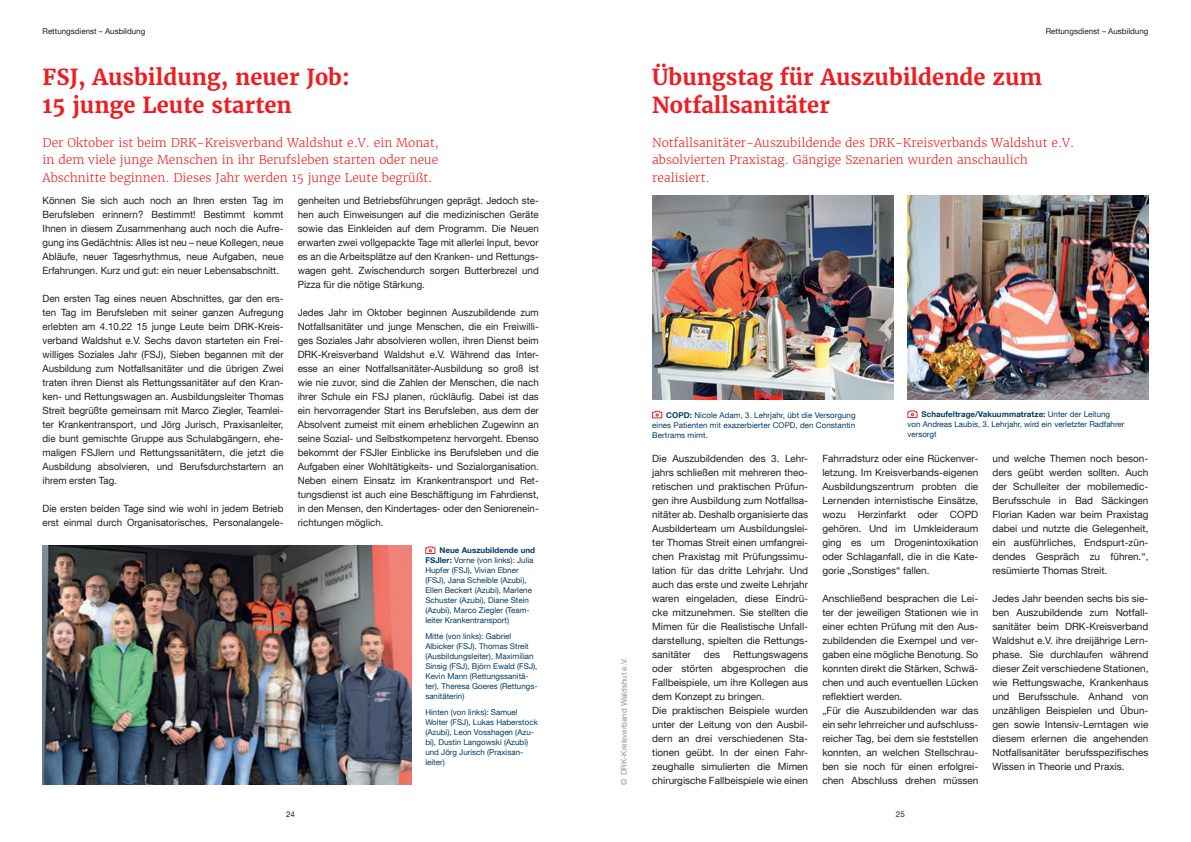
<style>
.page{position:relative;width:1191px;height:842px;background:#fff}
.page>*{position:absolute;margin:0;border:0;box-sizing:border-box;transform-origin:0 0}
.t1{font:700 22px/28px "Merriweather";color:#ee1d23}
.t2{font:300 12px/17.5px "Merriweather";color:#ee1d23}
.t3{font:10px/14px "Helvetica Neue LT Com";color:#231f20;text-align:justify}
.t4{font:8px/10px "Helvetica Neue LT Com";color:#003d68}
.t5{font:8px "Helvetica Neue LT Com";color:#231f20}
.t6{font:8px "Helvetica Neue LT Com";color:#939598}
.s1{font-weight:700}
</style>
<div class="page">
<img style="left:907px;top:196px;width:241px;height:203px">
<img style="left:652px;top:196px;width:241px;height:203px">
<svg style="left:652px;top:410px;width:10px;height:9px"></svg>
<svg style="left:907px;top:410px;width:11px;height:8px"></svg>
<img style="left:43px;top:546px;width:368px;height:239px">
<svg style="left:425px;top:546px;width:11px;height:8px"></svg>
<p class="t5" style="left:43px;top:26px;width:104px">Rettungsdienst – Ausbildung</p>
<p class="t5" style="left:1045px;top:26px;width:104px">Rettungsdienst – Ausbildung</p>
<h1 class="t1" style="left:43px;top:63px;width:309px">FSJ, Ausbildung, neuer Job:<br>15 junge Leute starten</h1>
<p class="t2" style="left:43px;top:134px;width:398px;text-align:justify">Der Oktober ist beim DRK-Kreisverband Waldshut e.V. ein Monat, in dem viele junge Menschen in ihr Berufsleben starten oder neue Abschnitte beginnen. Dieses Jahr werden 15 junge Leute begrüßt.</p>
<p class="t3" style="left:43px;top:193px;width:242px">Können Sie sich auch noch an Ihren ersten Tag im Berufsleben erinnern? Bestimmt! Bestimmt kommt Ihnen in diesem Zusammenhang auch noch die Aufre&shy;gung ins Gedächtnis: Alles ist neu – neue Kollegen, neue Abläufe, neuer Tagesrhythmus, neue Aufgaben, neue Erfahrungen. Kurz und gut: ein neuer Lebensabschnitt.</p>
<p class="t3" style="left:43px;top:291px;width:242px">Den ersten Tag eines neuen Abschnittes, gar den ers&shy;ten Tag im Berufsleben mit seiner ganzen Aufregung erlebten am 4.10.22 15 junge Leute beim DRK-Kreis&shy;verband Waldshut e.V. Sechs davon starteten ein Frei&shy;williges Soziales Jahr (FSJ), Sieben begannen mit der Ausbildung zum Notfallsanitäter und die übrigen Zwei traten ihren Dienst als Rettungssanitäter auf den Kran&shy;ken- und Rettungswagen an. Ausbildungsleiter Thomas Streit begrüßte gemeinsam mit Marco Ziegler, Teamlei&shy;ter Krankentransport, und Jörg Jurisch, Praxisanleiter, die bunt gemischte Gruppe aus Schulabgängern, ehe&shy;maligen FSJlern und Rettungssanitätern, die jetzt die Ausbildung absolvieren, und Berufsdurchstartern an ihrem ersten Tag.</p>
<p class="t3" style="left:43px;top:501px;width:242px">Die ersten beiden Tage sind wie wohl in jedem Betrieb erst einmal durch Organisatorisches, Personalangele-</p>
<p class="t3" style="left:298px;top:193px;width:242px">genheiten und Betriebsführungen geprägt. Jedoch ste&shy;hen auch Einweisungen auf die medizinischen Geräte sowie das Einkleiden auf dem Programm. Die Neuen erwarten zwei vollgepackte Tage mit allerlei Input, bevor es an die Arbeitsplätze auf den Kranken- und Rettungs&shy;wagen geht. Zwischendurch sorgen Butterbrezel und Pizza für die nötige Stärkung.</p>
<p class="t3" style="left:298px;top:305px;width:242px">Jedes Jahr im Oktober beginnen Auszubildende zum Notfallsanitäter und junge Menschen, die ein Freiwilli&shy;ges Soziales Jahr absolvieren wollen, ihren Dienst beim DRK-Kreisverband Waldshut e.V. Während das Inter&shy;esse an einer Notfallsanitäter-Ausbildung so groß ist wie nie zuvor, sind die Zahlen der Menschen, die nach ihrer Schule ein FSJ planen, rückläufig. Dabei ist das ein hervorragender Start ins Berufsleben, aus dem der Absolvent zumeist mit einem erheblichen Zugewinn an seine Sozial- und Selbstkompetenz hervorgeht. Ebenso bekommt der FSJler Einblicke ins Berufsleben und die Aufgaben einer Wohltätigkeits- und Sozialorganisation.<br>Neben einem Einsatz im Krankentransport und Ret&shy;tungsdienst ist auch eine Beschäftigung im Fahrdienst, in den Mensen, den Kindertages- oder den Seniorenein&shy;richtungen möglich.</p>
<p class="t4" style="left:425px;top:545px;width:111px;text-indent:14px"><span class="s1">Neue Auszubildende und<br>FSJler:</span> Vorne (von links): Julia<br>Hupfer (FSJ), Vivian Ebner (FSJ), Jana Scheible (Azubi),<br>Ellen Beckert (Azubi), Marlene<br>Schuster (Azubi), Diane Stein (Azubi), Marco Ziegler (Team&shy;leiter Krankentransport)</p>
<p class="t4" style="left:425px;top:631px;width:114px">Mitte (von links): Gabriel<br>Albicker (FSJ), Thomas Streit (Ausbildungsleiter), Maximilian<br>Sinsig (FSJ), Björn Ewald (FSJ),<br>Kevin Mann (Rettungssanitä&shy;ter), Theresa Goeres (Rettungs&shy;sanitäterin)</p>
<p class="t4" style="left:425px;top:706px;width:114px">Hinten (von links): Samuel<br>Wolter (FSJ), Lukas Haberstock (Azubi), Leon Vosshagen (Azu&shy;bi), Dustin Langowski (Azubi) und Jörg Jurisch (Praxisan&shy;leiter)</p>
<h1 class="t1" style="left:652px;top:63px;width:391px">Übungstag für Auszubildende zum<br>Notfallsanitäter</h1>
<p class="t2" style="left:652px;top:134px;width:423px">Notfallsanitäter-Auszubildende des DRK-Kreisverbands Waldshut e.V. absolvierten Praxistag. Gängige Szenarien wurden anschaulich realisiert.</p>
<p class="t6" style="left:619px;top:785px;width:128px;rotate:-90deg">© DRK-Kreisverband Waldshut e.V.</p>
<p class="t4" style="left:652px;top:409px;width:205px;text-align:justify;text-indent:14px"><span class="s1">COPD:</span> Nicole Adam, 3. Lehrjahr, übt die Versorgung eines Patienten mit exazerbierter COPD, den Constantin Bertrams mimt.</p>
<p class="t4" style="left:907px;top:409px;width:219px;text-indent:14px"><span class="s1">Schaufeltrage/Vakuummatratze:</span> Unter der Leitung von Andreas Laubis, 3. Lehrjahr, wird ein verletzter Radfahrer versorgt</p>
<p class="t3" style="left:652px;top:451px;width:157px">Die Auszubildenden des 3. Lehr&shy;jahrs schließen mit mehreren theo&shy;retischen und praktischen Prüfun&shy;gen ihre Ausbildung zum Notfallsa&shy;nitäter ab. Deshalb organisierte das Ausbilderteam um Ausbildungslei&shy;ter Thomas Streit einen umfangrei&shy;chen Praxistag mit Prüfungssimu&shy;lation für das dritte Lehrjahr. Und auch das erste und zweite Lehrjahr waren eingeladen, diese Eindrü&shy;cke mitzunehmen. Sie stellten die Mimen für die Realistische Unfall&shy;darstellung, spielten die Rettungs&shy;sanitäter</p>
<p class="t3" style="left:652px;top:647px;width:157px;text-align:left;text-indent:81px">Rettungswagens oder störten abgesprochen die<br>Fallbeispiele, um ihre Kollegen aus dem Konzept zu bringen.<br>Die praktischen Beispiele wurden unter der Leitung von den Ausbil&shy;dern an drei verschiedenen Sta&shy;tionen geübt. In der einen Fahr&shy;zeughalle simulierten die Mimen chirurgische Fallbeispiele wie einen</p>
<p class="t3" style="left:704px;top:647px;width:18px">des</p>
<p class="t3" style="left:822px;top:451px;width:157px">Fahrradsturz oder eine Rückenver&shy;letzung. Im Kreisverbands-eigenen Ausbildungszentrum probten die Lernenden internistische Einsätze, wozu Herzinfarkt oder COPD gehören. Und im Umkleideraum ging es um Drogenintoxikation oder Schlaganfall, die in die Kate&shy;gorie „Sonstiges“ fallen.</p>
<p class="t3" style="left:822px;top:591px;width:157px;text-align:left">Anschließend besprachen die Lei&shy;ter der jeweiligen Stationen wie in einer echten Prüfung mit den Aus&shy;zubildenden die Exempel und ver&shy;gaben eine mögliche Benotung. So konnten direkt die Stärken, Schwä&shy;chen und auch eventuellen Lücken reflektiert werden.<br>„Für die Auszubildenden war das ein sehr lehrreicher und aufschluss&shy;reicher Tag, bei dem sie feststellen konnten, an welchen Stellschrau&shy;ben sie noch für einen erfolgrei&shy;chen Abschluss drehen müssen</p>
<p class="t3" style="left:992px;top:451px;width:157px">und welche Themen noch beson&shy;ders geübt werden sollten. Auch der Schulleiter der mobilemedic-Berufsschule in Bad Säckingen Florian Kaden war beim Praxistag dabei und nutzte die Gelegenheit, ein ausführliches, Endspurt-zün&shy;dendes Gespräch zu führen.“, resümierte Thomas Streit.</p>
<p class="t3" style="left:992px;top:591px;width:157px">Jedes Jahr beenden sechs bis sie&shy;ben Auszubildende zum Notfall&shy;sanitäter beim DRK-Kreisverband Waldshut e.V. ihre dreijährige Lern&shy;phase. Sie durchlaufen während dieser Zeit verschiedene Stationen, wie Rettungswache, Krankenhaus und Berufsschule. Anhand von unzähligen Beispielen und Übun&shy;gen sowie Intensiv-Lerntagen wie diesem erlernen die angehenden Notfallsanitäter berufsspezifisches Wissen in Theorie und Praxis.</p>
<p class="t5" style="left:286px;top:809px;width:10px">24</p>
<p class="t5" style="left:896px;top:809px;width:10px">25</p>
</div>
